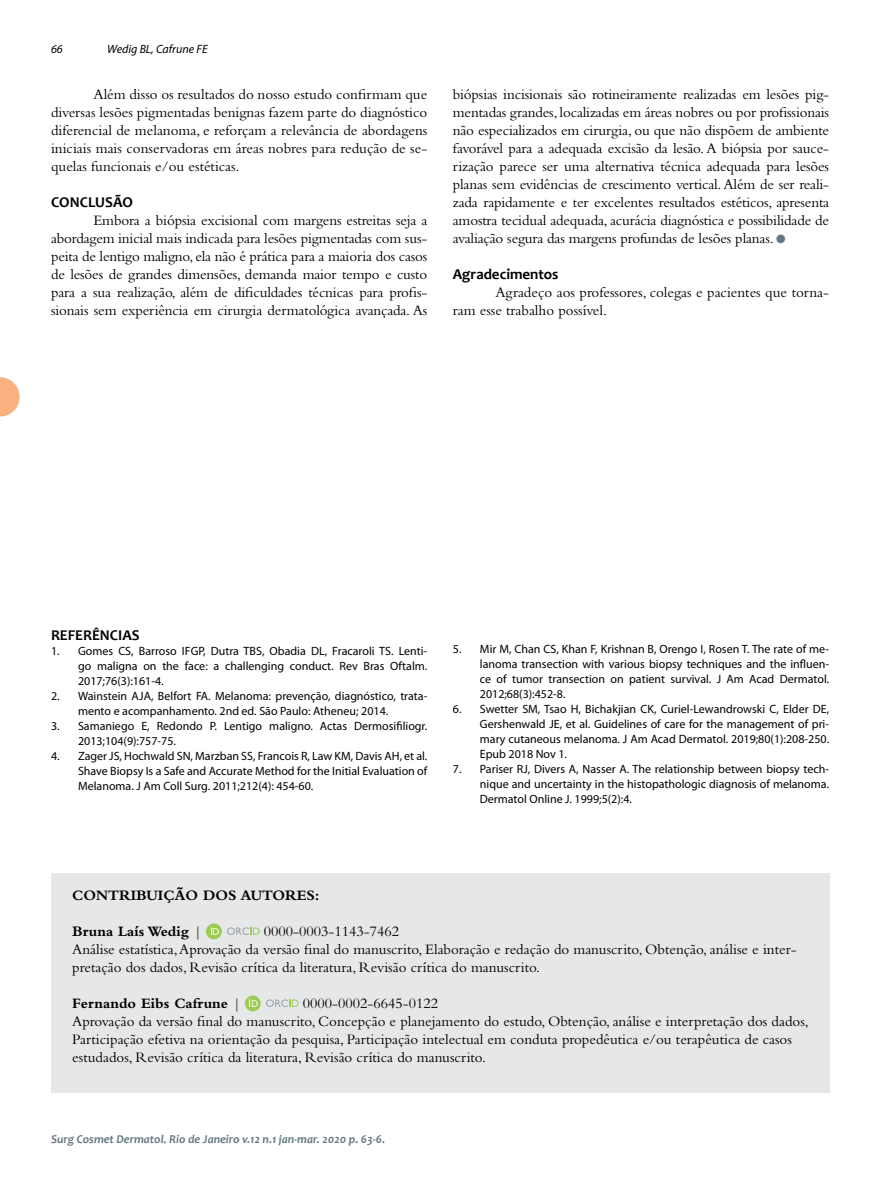
<style>
.page{position:relative;width:893px;height:1191px;background:#fff}
.page>*{position:absolute;margin:0;border:0;box-sizing:border-box;transform-origin:0 0}
.t1{font:15px/18px "Bembo Std";color:#000}
.t2{font:700 15px "Bembo";color:#000}
.t3{font:700 15px "Candara";color:#000}
.t4{font:12px/15px "Myriad Pro";color:#000;text-align:justify}
.t5{font:italic 700 12px "Candara";color:#647883}
.t6{font:italic 12px "Myriad Pro";color:#000}
.s1{color:#647883}
.s2{font-family:"Bembo Std";font-weight:400}
</style>
<div class="page">
<svg style="left:0;top:377px;width:20px;height:39px"></svg>
<div style="left:51px;top:873px;width:778px;height:220px;background:#e6e7e8"></div>
<svg style="left:206px;top:923px;width:16px;height:16px"></svg>
<svg style="left:227px;top:927px;width:33px;height:8px"></svg>
<svg style="left:210px;top:926px;width:9px;height:8px"></svg>
<svg style="left:245px;top:995px;width:16px;height:16px"></svg>
<svg style="left:266px;top:999px;width:33px;height:8px"></svg>
<svg style="left:249px;top:998px;width:9px;height:8px"></svg>
<p class="t6" style="left:51px;top:42px;width:13px">66</p>
<p class="t6" style="left:107px;top:42px;width:102px">Wedig BL, Cafrune FE</p>
<p class="t1" style="left:51px;top:85px;width:378px;text-align:justify;text-indent:43px">Além disso os resultados do nosso estudo confirmam que diversas lesões pigmentadas benignas fazem parte do diagnóstico diferencial de melanoma, e reforçam a relevância de abordagens iniciais mais conservadoras em áreas nobres para redução de se&shy;quelas funcionais e/ou estéticas.</p>
<p class="t3" style="left:51px;top:192px;width:83px">CONCLUSÃO</p>
<p class="t1" style="left:51px;top:211px;width:378px;text-align:justify;text-indent:43px">Embora a biópsia excisional com margens estreitas seja a abordagem inicial mais indicada para lesões pigmentadas com sus&shy;peita de lentigo maligno, ela não é prática para a maioria dos casos de lesões de grandes dimensões, demanda maior tempo e custo para a sua realização, além de dificuldades técnicas para profis&shy;sionais sem experiência em cirurgia dermatológica avançada. As</p>
<p class="t1" style="left:453px;top:85px;width:378px;text-align:justify">biópsias incisionais são rotineiramente realizadas em lesões pig&shy;mentadas grandes, localizadas em áreas nobres ou por profissionais não especializados em cirurgia, ou que não dispõem de ambiente favorável para a adequada excisão da lesão. A biópsia por sauce&shy;rização parece ser uma alternativa técnica adequada para lesões planas sem evidências de crescimento vertical. Além de ser reali&shy;zada rapidamente e ter excelentes resultados estéticos, apresenta amostra tecidual adequada, acurácia diagnóstica e possibilidade de avaliação segura das margens profundas de lesões planas. <span class="s1">●</span></p>
<p class="t3" style="left:453px;top:264px;width:107px">Agradecimentos</p>
<p class="t1" style="left:453px;top:283px;width:378px;text-indent:43px">Agradeço aos professores, colegas e pacientes que torna&shy;ram esse trabalho possível.</p>
<p class="t3" style="left:51px;top:625px;width:90px">REFERÊNCIAS</p>
<p class="t4" style="left:78px;top:643px;width:351px;text-indent:-27px">1. Gomes CS, Barroso IFGP, Dutra TBS, Obadia DL, Fracaroli TS. Lenti&shy;go maligna on the face: a challenging conduct. Rev Bras Oftalm.<br>2017;76(3):161-4.</p>
<p class="t4" style="left:78px;top:688px;width:351px;text-indent:-27px">2. Wainstein AJA, Belfort FA. Melanoma: prevenção, diagnóstico, trata&shy;mento e acompanhamento. 2nd ed. São Paulo: Atheneu; 2014.</p>
<p class="t4" style="left:78px;top:718px;width:351px;text-indent:-27px">3. Samaniego E, Redondo P. Lentigo maligno. Actas Dermosifiliogr.<br>2013;104(9):757-75.</p>
<p class="t4" style="left:78px;top:748px;width:351px;text-indent:-27px">4. Zager JS, Hochwald SN, Marzban SS, Francois R, Law KM, Davis AH, et al.<br>Shave Biopsy Is a Safe and Accurate Method for the Initial Evaluation of Melanoma. J Am Coll Surg. 2011;212(4): 454-60.</p>
<p class="t4" style="left:480px;top:641px;width:351px;text-indent:-27px">5. Mir M, Chan CS, Khan F, Krishnan B, Orengo I, Rosen T. The rate of me&shy;lanoma transection with various biopsy techniques and the influen&shy;ce of tumor transection on patient survival. J Am Acad Dermatol.<br>2012;68(3):452-8.</p>
<p class="t4" style="left:480px;top:701px;width:351px;text-indent:-27px">6. Swetter SM, Tsao H, Bichakjian CK, Curiel-Lewandrowski C, Elder DE, Gershenwald JE, et al. Guidelines of care for the management of pri&shy;mary cutaneous melanoma. J Am Acad Dermatol. 2019;80(1):208-250.<br>Epub 2018 Nov 1.</p>
<p class="t4" style="left:480px;top:761px;width:351px;text-indent:-27px">7. Pariser RJ, Divers A, Nasser A. The relationship between biopsy tech&shy;nique and uncertainty in the histopathologic diagnosis of melanoma.<br>Dermatol Online J. 1999;5(2):4.</p>
<p class="t2" style="left:72px;top:887px;width:249px">CONTRIBUIÇÃO DOS AUTORES:</p>
<p class="t2" style="left:72px;top:923px;width:131px">Bruna Laís Wedig <span class="s2">|</span></p>
<p class="t1" style="left:72px;top:922px;width:726px;text-indent:192px">0000-0003-1143-7462<br>Análise estatística, Aprovação da versão final do manuscrito, Elaboração e redação do manuscrito, Obtenção, análise e inter&shy;pretação dos dados, Revisão crítica da literatura, Revisão crítica do manuscrito.</p>
<p class="t2" style="left:72px;top:995px;width:170px">Fernando Eibs Cafrune <span class="s2">|</span></p>
<p class="t1" style="left:72px;top:994px;width:738px;text-indent:230px">0000-0002-6645-0122<br>Aprovação da versão final do manuscrito, Concepção e planejamento do estudo, Obtenção, análise e interpretação dos dados, Participação efetiva na orientação da pesquisa, Participação intelectual em conduta propedêutica e/ou terapêutica de casos estudados, Revisão crítica da literatura, Revisão crítica do manuscrito.</p>
<p class="t5" style="left:51px;top:1131px;width:336px">Surg Cosmet Dermatol. Rio de Janeiro v.12 n.1 jan-mar. 2020 p. 63-6.</p>
</div>
